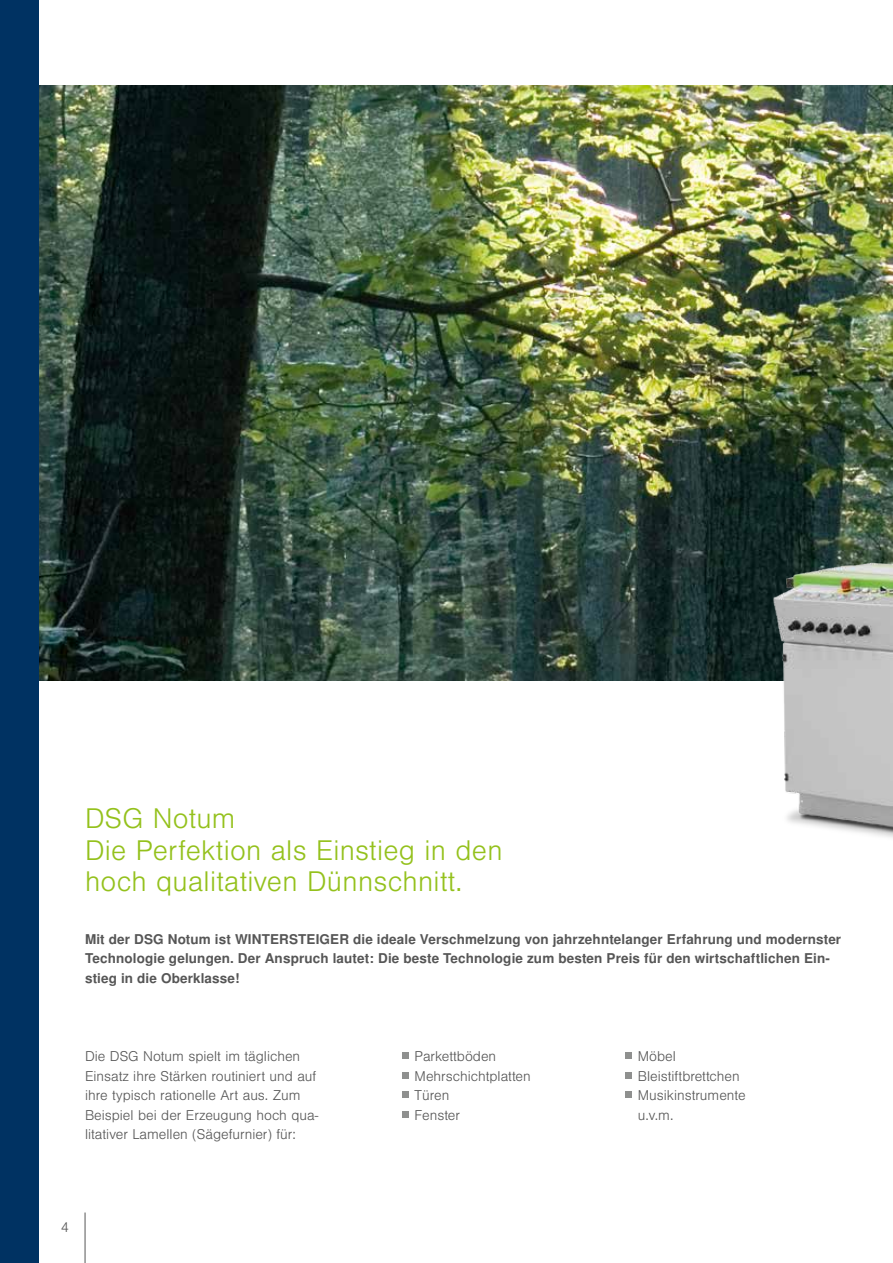
<style>
.page{position:relative;width:893px;height:1263px;background:#fff}
.page>*{position:absolute;margin:0;border:0;box-sizing:border-box;transform-origin:0 0}
.t1{font:300 27px/31.5px "Nimbus San LOT";letter-spacing:.01em;color:#94c11c}
.t2{font:300 13.5px/19.5px "Nimbus San LOT";color:#565656}
.t3{font:700 13.5px/19.5px "Nimbus San LOT";letter-spacing:.01em;color:#565656}
</style>
<div class="page">
<hr style="left:85px;top:1212px;width:1px;height:51px;background:#565656">
<img style="left:38px;top:85px;width:855px;height:595px">
<img style="left:736px;top:256px;width:157px;height:582px">
<div style="left:0;top:0;width:38px;height:1263px;background:#003262"></div>
<svg style="left:402px;top:1053px;width:6px;height:6px"></svg>
<svg style="left:402px;top:1072px;width:6px;height:6px"></svg>
<svg style="left:402px;top:1092px;width:6px;height:6px"></svg>
<svg style="left:402px;top:1111px;width:6px;height:6px"></svg>
<svg style="left:625px;top:1053px;width:6px;height:6px"></svg>
<svg style="left:625px;top:1072px;width:6px;height:6px"></svg>
<svg style="left:625px;top:1092px;width:6px;height:6px"></svg>
<h1 class="t1" style="left:85px;top:803px;width:419px">DSG Notum<br>Die Perfektion als Einstieg in den hoch qualitativen Dünnschnitt.</h1>
<p class="t3" style="left:85px;top:930px;width:758px">Mit der DSG Notum ist WINTERSTEIGER die ideale Verschmelzung von jahrzehntelanger Erfahrung und modernster<br>Technologie gelungen. Der Anspruch lautet: Die beste Technologie zum besten Preis für den wirtschaftlichen Ein&shy;stieg in die Oberklasse!</p>
<p class="t2" style="left:85px;top:1047px;width:235px">Die DSG Notum spielt im täglichen Einsatz ihre Stärken routiniert und auf ihre typisch rationelle Art aus. Zum Beispiel bei der Erzeugung hoch qua&shy;litativer Lamellen (Sägefurnier) für:</p>
<p class="t2" style="left:415px;top:1047px;width:118px">Parkettböden<br>Mehrschichtplatten<br>Türen<br>Fenster</p>
<p class="t2" style="left:638px;top:1047px;width:109px">Möbel<br>Bleistiftbrettchen<br>Musikinstrumente u.v.m.</p>
<p class="t2" style="left:61px;top:1218px;width:10px">4</p>
</div>
